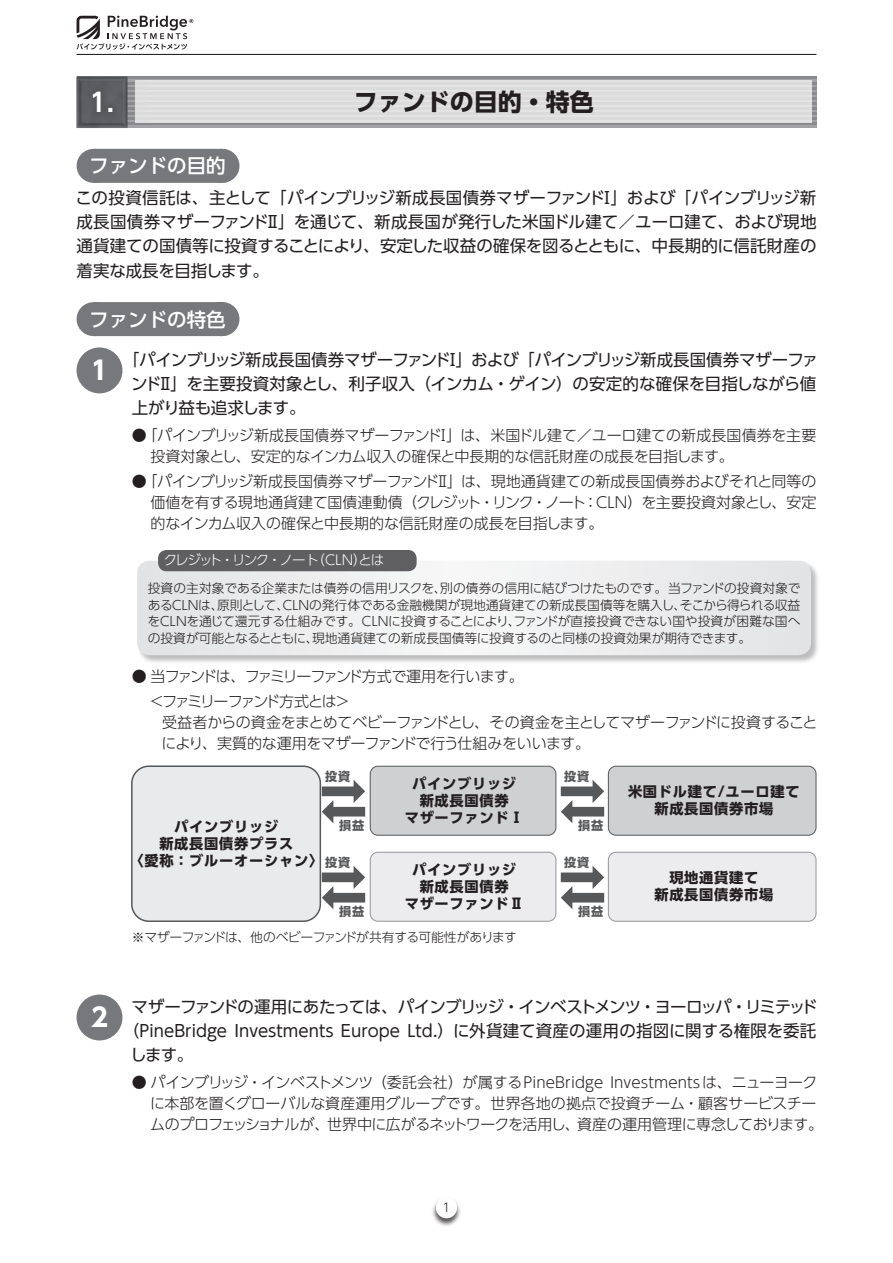
<style>
.page{position:relative;width:893px;height:1263px;background:#fff}
.page>*{position:absolute;margin:0;border:0;box-sizing:border-box;transform-origin:0 0}
.t1{font:700 25.5px "UD Shin Go Pro De";color:#fff}
.t2{font:700 25.5px "UD Shin Go Pro";color:#fff}
.t3{font:700 24px "UD Shin Go Pro";color:#231f20}
.t4{font:500 19.5px "UD Shin Go Pro";color:#fff}
.t5{font:16.5px/24px "UD Shin Go Pro";letter-spacing:-.01em;color:#231f20;text-align:justify}
.t6{font:16.5px "UD Shin Go Pro";letter-spacing:-.07em;color:#231f20}
.t7{font:300 15px/21px "UD Shin Go Pro";letter-spacing:-.02em;color:#231f20}
.t8{font:300 15px/25.2px "UD Shin Go Pro";letter-spacing:-.095em;color:#231f20}
.t9{font:700 14.25px/17px "UD Shin Go Pro";letter-spacing:.05em;color:#231f20;text-align:center}
.t10{font:300 13.5px "UD Shin Go Pro";letter-spacing:-.13em;color:#fff}
.t11{font:300 12.75px/16.5px "UD Shin Go Pro";letter-spacing:-.02em;color:#231f20;text-align:justify}
.t12{font:300 12.75px "UD Shin Go Pro";letter-spacing:-.05em;color:#231f20}
.t13{font:700 12.15px "UD Shin Go Pro";letter-spacing:.05em;color:#57585a}
.t14{font:300 12px "UD Shin Go Pro";color:#231f20}
</style>
<div class="page">
<hr style="left:77px;top:79px;width:739px;height:3px;background:#66676a">
<hr style="left:77px;top:100px;width:739px;height:2px;background:#66676a">
<hr style="left:77px;top:105px;width:739px;height:2px;background:#66676a">
<hr style="left:77px;top:110px;width:739px;height:2px;background:#66676a">
<hr style="left:77px;top:115px;width:739px;height:2px;background:#66676a">
<hr style="left:77px;top:125px;width:739px;height:3px;background:#66676a">
<hr style="left:77px;top:77px;width:739px;height:2px;background:#888a8d">
<hr style="left:77px;top:82px;width:739px;height:2px;background:#888a8d">
<hr style="left:77px;top:87px;width:739px;height:2px;background:#888a8d">
<hr style="left:77px;top:92px;width:739px;height:2px;background:#888a8d">
<hr style="left:77px;top:123px;width:739px;height:2px;background:#888a8d">
<div style="left:136px;top:81px;width:676px;height:42px;background:#dbdbdc"></div>
<img style="left:76px;top:76px;width:72px;height:52px">
<div style="left:85px;top:83px;width:36px;height:37px;background:#57585a"></div>
<div style="left:94px;top:149px;width:128px;height:34px;background:#76787b"></div>
<svg style="left:158px;top:182px;width:59px;height:1px"></svg>
<hr style="left:222px;top:149px;width:1px;height:34px;background:#76787b">
<div style="left:94px;top:302px;width:128px;height:34px;background:#76787b"></div>
<svg style="left:158px;top:302px;width:58px;height:1px"></svg>
<hr style="left:222px;top:302px;width:1px;height:34px;background:#76787b">
<div style="left:137px;top:560px;width:683px;height:104px;background:#231f20;opacity:.3"></div>
<svg style="left:137px;top:561px;width:674px;height:94px"></svg>
<div style="left:158px;top:550px;width:259px;height:21px;background:#5f5f62;border-radius:9px"></div>
<svg style="left:561px;top:780px;width:43px;height:43px"></svg>
<svg style="left:322px;top:780px;width:43px;height:43px"></svg>
<div style="left:370px;top:766px;width:186px;height:69px;background:#cfd0d2;border-radius:8px"></div>
<div style="left:370px;top:766px;width:186px;height:70px;border:1px solid #57585a;border-radius:8px"></div>
<div style="left:132px;top:766px;width:188px;height:155px;background:#e9eaeb;border-radius:17px"></div>
<div style="left:131px;top:765px;width:190px;height:157px;border:2px solid #57585a;border-radius:17px"></div>
<div style="left:608px;top:766px;width:208px;height:69px;background:#cfd0d2;border-radius:8px"></div>
<div style="left:608px;top:766px;width:208px;height:70px;border:1px solid #57585a;border-radius:8px"></div>
<svg style="left:561px;top:866px;width:43px;height:43px"></svg>
<svg style="left:322px;top:866px;width:43px;height:43px"></svg>
<div style="left:370px;top:852px;width:186px;height:69px;background:#ececee;border-radius:8px"></div>
<div style="left:370px;top:852px;width:186px;height:70px;border:1px solid #939598;border-radius:8px"></div>
<div style="left:608px;top:852px;width:208px;height:69px;background:#ececee;border-radius:8px"></div>
<div style="left:608px;top:852px;width:208px;height:70px;border:1px solid #939598;border-radius:8px"></div>
<div style="left:77px;top:347px;width:45px;height:46px;background:#76787b;border-radius:50%"></div>
<div style="left:77px;top:994px;width:45px;height:46px;background:#76787b;border-radius:50%"></div>
<hr style="left:77px;top:54px;width:739px;height:1px;background:#231f20">
<div style="left:431px;top:1197px;width:31px;height:30px;background:#231f20;opacity:.75"></div>
<div style="left:436px;top:1197px;width:21px;height:21px;background:#fff;border-radius:50%"></div>
<svg style="left:77px;top:16px;width:116px;height:34px"></svg>
<h1 class="t1" style="left:90px;top:81px;width:26px">1.</h1>
<h2 class="t3" style="left:354px;top:82px;width:241px">ファンドの目的・特色</h2>
<h3 class="t4" style="left:89px;top:150px;width:138px">ファンドの目的</h3>
<p class="t5" style="left:76px;top:186px;width:742px">この投資信託は、主として「パインブリッジ新成長国債券マザーファンドⅠ」および「パインブリッジ新成長国債券マザーファンドⅡ」を通じて、新成長国が発行した米国ドル建て／ユーロ建て、および現地通貨建ての国債等に投資することにより、安定した収益の確保を図るとともに、中長期的に信託財産の着実な成長を目指します。</p>
<h3 class="t4" style="left:89px;top:303px;width:138px">ファンドの特色</h3>
<p class="t5" style="left:131px;top:347px;width:688px;text-indent:-8px">「パインブリッジ新成長国債券マザーファンドⅠ」および「パインブリッジ新成長国債券マザーファンドⅡ」を主要投資対象とし、利子収入（インカム・ゲイン）の安定的な確保を目指しながら値上がり益も追求します。</p>
<p class="t7" style="left:151px;top:424px;width:667px;text-indent:-19px">●「パインブリッジ新成長国債券マザーファンドⅠ」は、米国ドル建て／ユーロ建ての新成長国債券を主要投資対象とし、安定的なインカム収入の確保と中長期的な信託財産の成長を目指します。</p>
<p class="t7" style="left:151px;top:471px;width:667px;text-align:justify;text-indent:-19px">●「パインブリッジ新成長国債券マザーファンドⅡ」は、現地通貨建ての新成長国債券およびそれと同等の価値を有する現地通貨建て国債連動債（クレジット・リンク・ノート：CLN）を主要投資対象とし、安定的なインカム収入の確保と中長期的な信託財産の成長を目指します。</p>
<h1 class="t2" style="left:91px;top:350px;width:18px">1</h1>
<p class="t10" style="left:164px;top:548px;width:222px">クレジット・リンク・ノート（ＣＬＮ）とは</p>
<p class="t11" style="left:147px;top:579px;width:655px">投資の主対象である企業または債券の信用リスクを、別の債券の信用に結びつけたものです。当ファンドの投資対象であるＣＬＮは、原則として、ＣＬＮの発行体である金融機関が現地通貨建ての新成長国債等を購入し、そこから得られる収益をＣＬＮを通じて還元する仕組みです。ＣＬＮに投資することにより、ファンドが直接投資できない国や投資が困難な国への投資が可能となるとともに、現地通貨建ての新成長国債等に投資するのと同様の投資効果が期待できます。</p>
<h1 class="t2" style="left:91px;top:997px;width:18px">2</h1>
<p class="t8" style="left:149px;top:663px;width:376px;text-indent:-17px">● 当ファンドは、ファミリーファンド方式で運用を行います。＜ファミリーファンド方式とは＞</p>
<p class="t7" style="left:161px;top:711px;width:657px">受益者からの資金をまとめてベビーファンドとし、その資金を主としてマザーファンドに投資することにより、実質的な運用をマザーファンドで行う仕組みをいいます。</p>
<p class="t13" style="left:325px;top:767px;width:26px">投資</p>
<p class="t13" style="left:564px;top:767px;width:26px">投資</p>
<p class="t9" style="left:174px;top:818px;width:106px">パインブリッジ</p>
<p class="t13" style="left:339px;top:816px;width:26px">損益</p>
<p class="t13" style="left:578px;top:816px;width:26px">損益</p>
<p class="t9" style="left:129px;top:835px;width:195px">新成長国債券プラス<br>〈愛称：ブルーオーシャン〉</p>
<p class="t9" style="left:405px;top:774px;width:120px">パインブリッジ新成長国債券<br>マザーファンドⅠ</p>
<p class="t9" style="left:628px;top:783px;width:173px">米国ドル建て/ユーロ建て新成長国債券市場</p>
<p class="t13" style="left:325px;top:853px;width:26px">投資</p>
<p class="t13" style="left:564px;top:853px;width:26px">投資</p>
<p class="t13" style="left:339px;top:902px;width:26px">損益</p>
<p class="t13" style="left:578px;top:902px;width:26px">損益</p>
<p class="t9" style="left:405px;top:860px;width:120px">パインブリッジ新成長国債券<br>マザーファンドⅡ</p>
<p class="t9" style="left:654px;top:869px;width:120px">現地通貨建て<br>新成長国債券市場</p>
<p class="t12" style="left:132px;top:927px;width:387px">※マザーファンドは、他のベビーファンドが共有する可能性があります</p>
<p class="t6" style="left:132px;top:994px;width:687px">マザーファンドの運用にあたっては、パインブリッジ・インベストメンツ・ヨーロッパ・リミテッド</p>
<p class="t5" style="left:123px;top:1018px;width:695px">（PineBridge Investments Europe Ltd.）に外貨建て資産の運用の指図に関する権限を委託</p>
<p class="t5" style="left:130px;top:1042px;width:65px">します。</p>
<p class="t7" style="left:150px;top:1071px;width:675px;text-indent:-18px">● パインブリッジ・インベストメンツ（委託会社）が属するPineBridge Investmentsは、ニューヨークに本部を置くグローバルな資産運用グループです。世界各地の拠点で投資チーム・顧客サービスチームのプロフェッショナルが、世界中に広がるネットワークを活用し、資産の運用管理に専念しております。</p>
<p class="t14" style="left:442px;top:1198px;width:9px">1</p>
</div>
